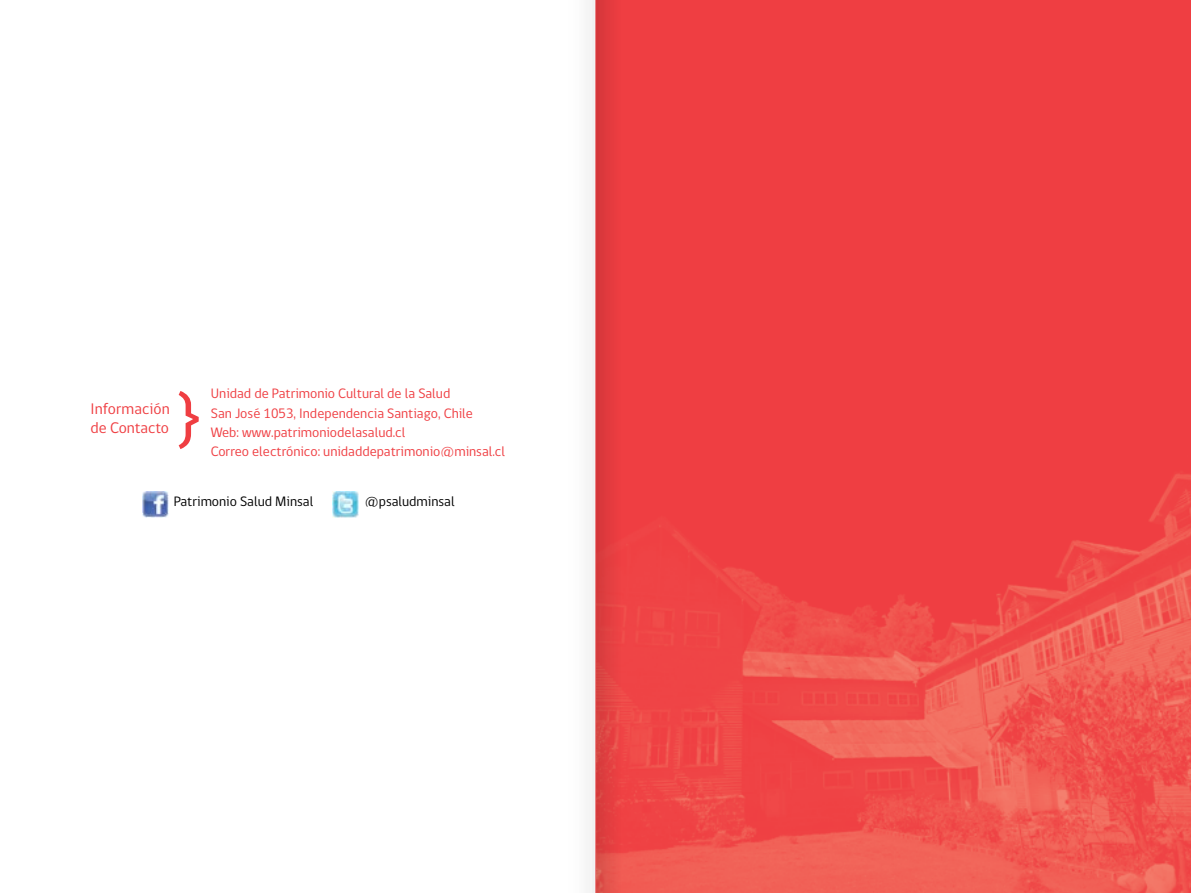
<style>
.page{position:relative;width:1191px;height:893px;background:#fff}
.page>*{position:absolute;margin:0;border:0;box-sizing:border-box;transform-origin:0 0}
.t1{font:70px "gob CL";color:#ef3e42}
.t2{font:15.75px/19.2px "gob CL";letter-spacing:.005em;color:#ef3e42}
.t3{font:14px/19.2px "gob CL";color:#ef3e42}
.t4{font:14px "gob CL";color:#000}
</style>
<div class="page">
<div style="left:620px;top:0;width:571px;height:448px;background:#ef3e42"></div>
<img style="left:620px;top:448px;width:571px;height:445px">
<img style="left:142px;top:491px;width:27px;height:27px">
<img style="left:332px;top:491px;width:26px;height:27px">
<img style="left:589px;top:0;width:31px;height:893px">
<p class="t3" style="left:211px;top:384px;width:296px">Unidad de Patrimonio Cultural de la Salud<br>San José 1053, Independencia Santiago, Chile<br>Web: www.patrimoniodelasalud.cl<br>Correo electrónico: unidaddepatrimonio@minsal.cl</p>
<p class="t4" style="left:174px;top:492px;width:141px">Patrimonio Salud Minsal</p>
<p class="t4" style="left:365px;top:492px;width:91px">@psaludminsal</p>
<h1 class="t1" style="left:177px;top:371px;width:24px">}</h1>
<p class="t2" style="left:91px;top:399px;width:81px">Información de Contacto</p>
</div>
